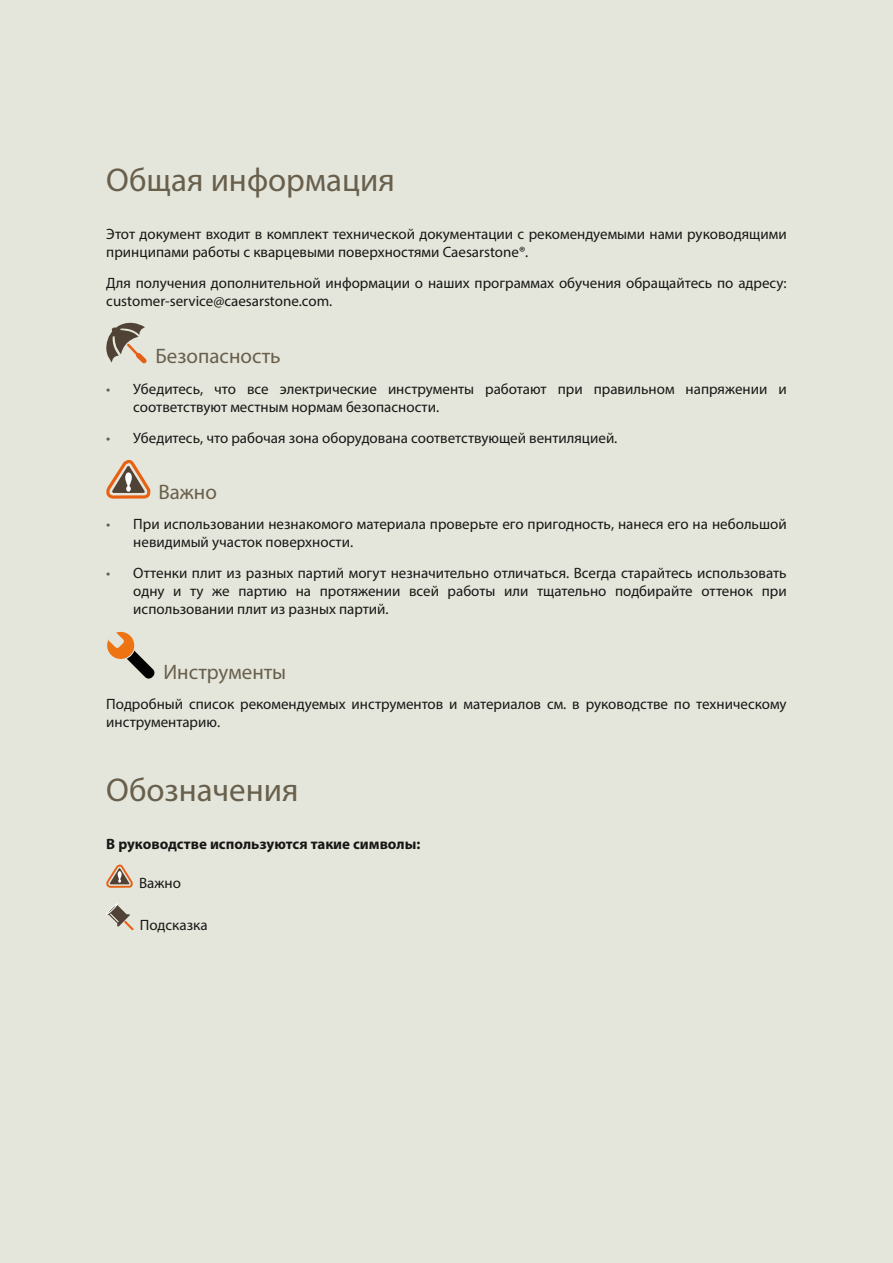
<style>
.page{position:relative;width:893px;height:1263px;background:#e5e6db}
.page>*{position:absolute;margin:0;border:0;box-sizing:border-box;transform-origin:0 0}
.t1{font:33px "Myriad Pro";color:#68604d}
.t2{font:21px "Myriad Pro";color:#68604d}
.t3{font:15px/18px "Myriad Pro";color:#181716}
.t4{font:700 15px "Myriad Pro";color:#181716}
.s1{color:#68604d}
</style>
<div class="page">
<svg style="left:106px;top:322px;width:41px;height:42px"></svg>
<svg style="left:106px;top:459px;width:45px;height:40px"></svg>
<svg style="left:107px;top:631px;width:48px;height:48px"></svg>
<svg style="left:106px;top:864px;width:27px;height:24px"></svg>
<svg style="left:106px;top:903px;width:28px;height:28px"></svg>
<h1 class="t1" style="left:106px;top:160px;width:290px">Общая информация</h1>
<p class="t3" style="left:106px;top:225px;width:682px">Этот документ входит в комплект технической документации с рекомендуемыми нами руководящими принципами работы с кварцевыми поверхностями Caesarstone®.</p>
<p class="t3" style="left:106px;top:274px;width:682px">Для получения дополнительной информации о наших программах обучения обращайтесь по адресу: customer-service@caesarstone.com.</p>
<h2 class="t2" style="left:155px;top:343px;width:127px">Безопасность</h2>
<p class="t3" style="left:133px;top:380px;width:655px;text-indent:-27px"><span class="s1">•</span> Убедитесь, что все электрические инструменты работают при правильном напряжении и соответствуют местным нормам безопасности.</p>
<p class="t3" style="left:106px;top:429px;width:513px"><span class="s1">•</span> Убедитесь, что рабочая зона оборудована соответствующей вентиляцией.</p>
<h2 class="t2" style="left:158px;top:479px;width:60px">Важно</h2>
<p class="t3" style="left:133px;top:515px;width:655px;text-indent:-27px"><span class="s1">•</span> При использовании незнакомого материала проверьте его пригодность, нанеся его на небольшой невидимый участок поверхности.</p>
<p class="t3" style="left:133px;top:564px;width:655px;text-align:justify;text-indent:-27px"><span class="s1">•</span> Оттенки плит из разных партий могут незначительно отличаться. Всегда старайтесь использовать одну и ту же партию на протяжении всей работы или тщательно подбирайте оттенок при использовании плит из разных партий.</p>
<h2 class="t2" style="left:163px;top:659px;width:124px">Инструменты</h2>
<p class="t3" style="left:106px;top:695px;width:682px">Подробный список рекомендуемых инструментов и материалов см. в руководстве по техническому инструментарию.</p>
<h1 class="t1" style="left:106px;top:769px;width:194px">Обозначения</h1>
<p class="t4" style="left:106px;top:834px;width:316px">В руководстве используются такие символы:</p>
<p class="t3" style="left:139px;top:873px;width:43px">Важно</p>
<p class="t3" style="left:140px;top:916px;width:69px">Подсказка</p>
</div>
